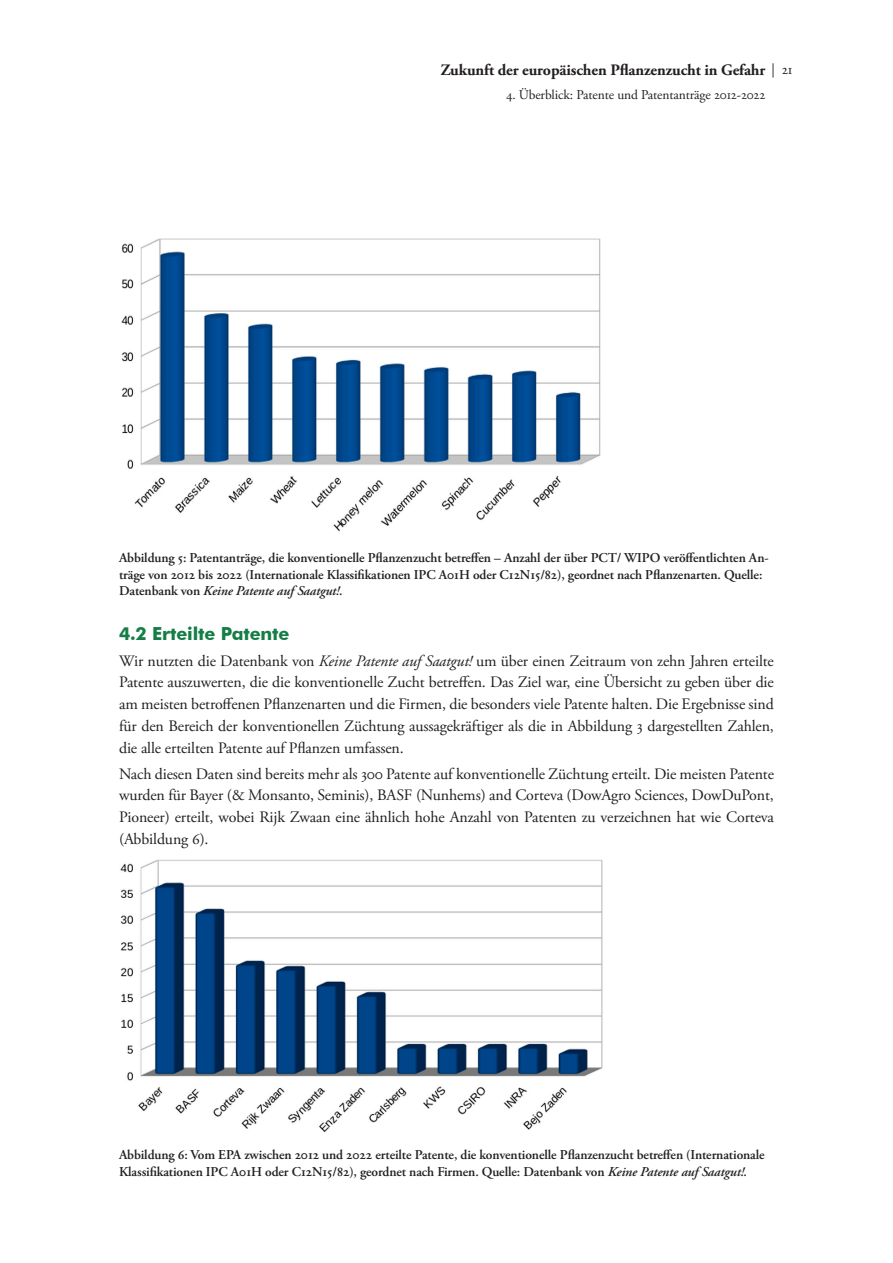
<style>
.page{position:relative;width:893px;height:1263px;background:#fff}
.page>*{position:absolute;margin:0;border:0;box-sizing:border-box;transform-origin:0 0}
.t1{font:700 18px "Futura BT";letter-spacing:-.01em;color:#147e46}
.t2{font:15.9px/21.8px "Adobe Garamond Pro";letter-spacing:-.01em;color:#231f20;text-align:justify}
.t3{font:700 15.9px "Adobe Garamond Pro";letter-spacing:-.01em;color:#231f20}
.t4{font:14.25px "Adobe Garamond Pro";color:#231f20}
.t5{font:600 13.5px/16.5px "Adobe Garamond Pro";letter-spacing:-.01em;color:#231f20}
.t6{font:13.5px "Adobe Garamond Pro";letter-spacing:-.01em;color:#231f20}
.s1{font-style:italic}
</style>
<div class="page">
<img style="left:121px;top:238px;width:480px;height:294px">
<img style="left:120px;top:859px;width:483px;height:273px">
<p class="t4" style="left:771px;top:61px;width:23px">| 21</p>
<p class="t3" style="left:441px;top:61px;width:326px">Zukunft der europäischen Pflanzenzucht in Gefahr</p>
<p class="t6" style="left:506px;top:87px;width:261px">4. Überblick: Patente und Patentanträge 2012-2022</p>
<p class="t5" style="left:119px;top:550px;width:651px">Abbildung 5: Patentanträge, die konventionelle Pflanzenzucht betreffen – Anzahl der über PCT/ WIPO veröffentlichten An&shy;träge von 2012 bis 2022 (Internationale Klassifikationen IPC A01H oder C12N15/82), geordnet nach Pflanzenarten. Quelle:<br>Datenbank von <span class="s1">Keine Patente auf Saatgut!.</span></p>
<p class="t1" style="left:119px;top:622px;width:172px">4.2 Erteilte Patente</p>
<p class="t2" style="left:119px;top:650px;width:656px">Wir nutzten die Datenbank von <span class="s1">Keine Patente auf Saatgut!</span> um über einen Zeitraum von zehn Jahren erteilte Patente auszuwerten, die die konventionelle Zucht betreffen. Das Ziel war, eine Übersicht zu geben über die am meisten betroffenen Pflanzenarten und die Firmen, die besonders viele Patente halten. Die Ergebnisse sind für den Bereich der konventionellen Züchtung aussagekräftiger als die in Abbildung 3 dargestellten Zahlen, die alle erteilten Patente auf Pflanzen umfassen.</p>
<p class="t2" style="left:119px;top:763px;width:656px">Nach diesen Daten sind bereits mehr als 300 Patente auf konventionelle Züchtung erteilt. Die meisten Patente wurden für Bayer (&amp; Monsanto, Seminis), BASF (Nunhems) and Corteva (DowAgro Sciences, DowDuPont, Pioneer) erteilt, wobei Rijk Zwaan eine ähnlich hohe Anzahl von Patenten zu verzeichnen hat wie Corteva (Abbildung 6).</p>
<p class="t5" style="left:119px;top:1147px;width:647px">Abbildung 6: Vom EPA zwischen 2012 und 2022 erteilte Patente, die konventionelle Pflanzenzucht betreffen (Internationale<br>Klassifikationen IPC A01H oder C12N15/82), geordnet nach Firmen. Quelle: Datenbank von <span class="s1">Keine Patente auf Saatgut!.</span></p>
</div>
